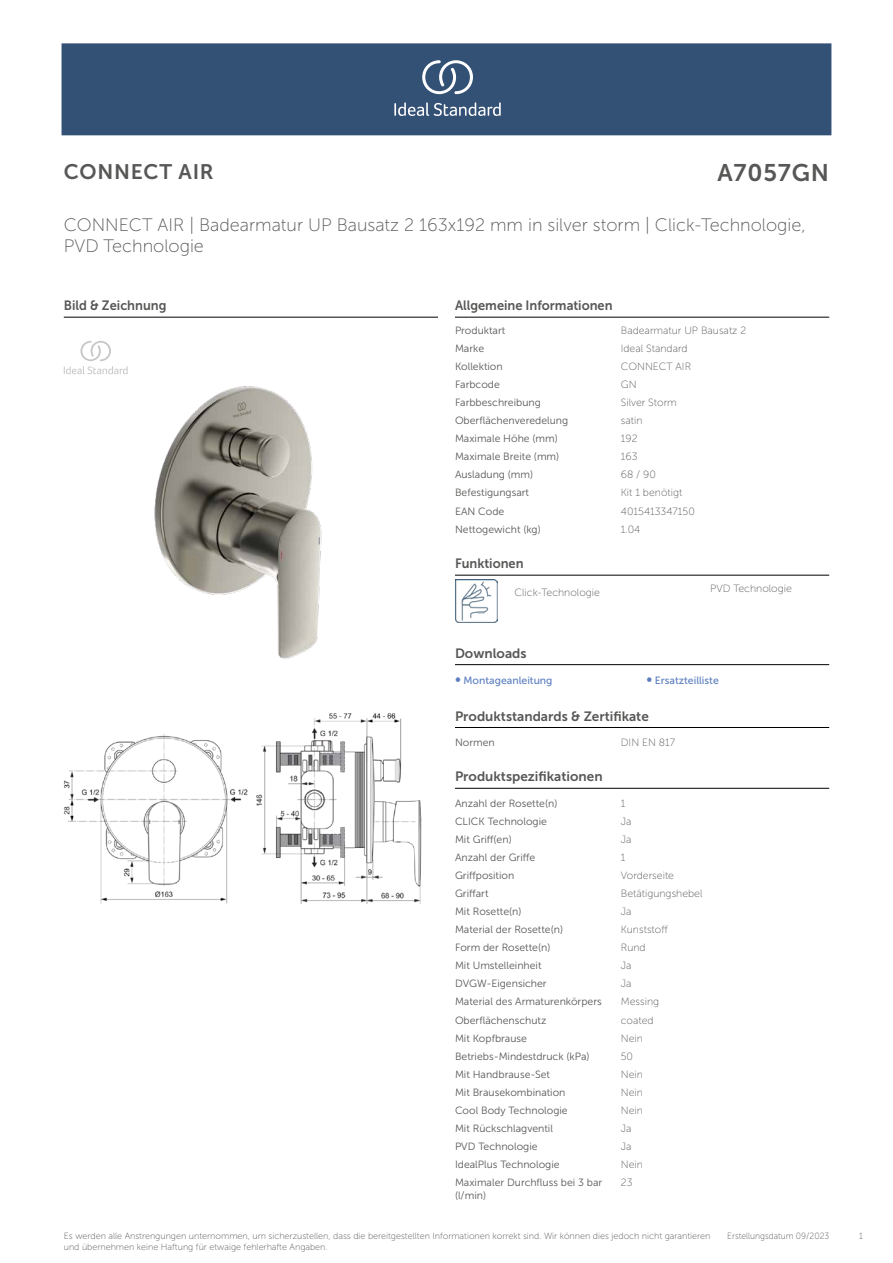
<style>
.page{position:relative;width:893px;height:1263px;background:#fff}
.page>*{position:absolute;margin:0;border:0;box-sizing:border-box;transform-origin:0 0}
.t1{font:24px "Museo Sans 700";letter-spacing:.035em;color:#575756}
.t2{font:21px "Museo Sans 700";letter-spacing:.035em;color:#575756}
.t3{font:18px/21.6px "Museo Sans 100";color:#575756}
.t4{font:13.5px "Museo Sans 700";color:#575756}
.t5{font:13.5px "Museo Sans 700";color:#575756;scale:.95 1}
.t6{font:10.5px/12.6px "Museo Sans 300";color:#575756}
.t7{font:10.5px "Museo Sans 100";color:#575756}
.t8{font:10.5px "Museo Sans 500";color:#5b7ebf}
.t9{font:9px "Museo Sans 100";color:#575756}
.t10{font:9px "Museo Sans 100";color:#575756;scale:.95 1}
.s1{font-size:15px}
</style>
<div class="page">
<div style="left:62px;top:43px;width:769px;height:92px;background:#335075"></div>
<svg style="left:394px;top:102px;width:107px;height:14px"></svg>
<svg style="left:422px;top:60px;width:51px;height:34px"></svg>
<hr style="left:455px;top:317px;width:374px;height:1px;background:#000">
<hr style="left:455px;top:575px;width:374px;height:1px;background:#000">
<img style="left:455px;top:580px;width:42px;height:42px">
<hr style="left:455px;top:664px;width:374px;height:1px;background:#000">
<hr style="left:455px;top:727px;width:374px;height:1px;background:#000">
<hr style="left:455px;top:788px;width:374px;height:1px;background:#000">
<hr style="left:64px;top:317px;width:374px;height:1px;background:#000">
<svg style="left:64px;top:341px;width:64px;height:33px"></svg>
<img style="left:64px;top:713px;width:358px;height:191px">
<img style="left:154px;top:386px;width:168px;height:273px">
<h2 class="t2" style="left:64px;top:160px;width:152px">CONNECT AIR</h2>
<h1 class="t1" style="left:717px;top:160px;width:113px">A7057GN</h1>
<h3 class="t3" style="left:64px;top:214px;width:743px">CONNECT AIR | Badearmatur UP Bausatz 2 163x192 mm in silver storm | Click-Technologie,<br>PVD Technologie</h3>
<p class="t5" style="left:64px;top:298px;width:110px">Bild &amp; Zeichnung</p>
<p class="t5" style="left:455px;top:298px;width:167px">Allgemeine Informationen</p>
<p class="t6" style="left:455px;top:324px;width:52px">Produktart</p>
<p class="t7" style="left:621px;top:325px;width:127px">Badearmatur UP Bausatz 2</p>
<p class="t6" style="left:455px;top:342px;width:31px">Marke</p>
<p class="t7" style="left:621px;top:343px;width:68px">Ideal Standard</p>
<p class="t6" style="left:455px;top:360px;width:49px">Kollektion</p>
<p class="t7" style="left:621px;top:361px;width:72px">CONNECT AIR</p>
<p class="t6" style="left:455px;top:378px;width:46px">Farbcode</p>
<p class="t7" style="left:621px;top:379px;width:17px">GN</p>
<p class="t6" style="left:455px;top:396px;width:87px">Farbbeschreibung</p>
<p class="t7" style="left:621px;top:397px;width:58px">Silver Storm</p>
<p class="t6" style="left:455px;top:414px;width:115px">Oberflächenveredelung</p>
<p class="t7" style="left:621px;top:415px;width:23px">satin</p>
<p class="t6" style="left:455px;top:432px;width:104px">Maximale Höhe (mm)</p>
<p class="t7" style="left:621px;top:433px;width:18px">192</p>
<p class="t6" style="left:455px;top:450px;width:106px">Maximale Breite (mm)</p>
<p class="t7" style="left:621px;top:451px;width:18px">163</p>
<p class="t6" style="left:455px;top:469px;width:80px">Ausladung (mm)</p>
<p class="t7" style="left:621px;top:469px;width:37px">68 / 90</p>
<p class="t6" style="left:455px;top:487px;width:76px">Befestigungsart</p>
<p class="t7" style="left:621px;top:487px;width:63px">Kit 1 benötigt</p>
<p class="t6" style="left:455px;top:505px;width:51px">EAN Code</p>
<p class="t7" style="left:621px;top:505px;width:76px">4015413347150</p>
<p class="t6" style="left:455px;top:523px;width:87px">Nettogewicht (kg)</p>
<p class="t7" style="left:621px;top:523px;width:21px">1.04</p>
<p class="t5" style="left:455px;top:556px;width:74px">Funktionen</p>
<p class="t7" style="left:514px;top:587px;width:87px">Click-Technologie</p>
<p class="t7" style="left:710px;top:582px;width:83px">PVD Technologie</p>
<p class="t4" style="left:455px;top:646px;width:73px">Downloads</p>
<p class="t8" style="left:455px;top:675px;width:99px"><span class="s1">•</span> Montageanleitung</p>
<p class="t8" style="left:646px;top:675px;width:74px"><span class="s1">•</span> Ersatzteilliste</p>
<p class="t4" style="left:455px;top:708px;width:195px">Produktstandards &amp; Zertifikate</p>
<p class="t6" style="left:455px;top:736px;width:41px">Normen</p>
<p class="t7" style="left:621px;top:736px;width:56px">DIN EN 817</p>
<p class="t4" style="left:455px;top:769px;width:149px">Produktspezifikationen</p>
<p class="t6" style="left:455px;top:797px;width:104px">Anzahl der Rosette(n)</p>
<p class="t7" style="left:621px;top:797px;width:6px">1</p>
<p class="t6" style="left:455px;top:815px;width:93px">CLICK Technologie</p>
<p class="t7" style="left:621px;top:815px;width:12px">Ja</p>
<p class="t6" style="left:455px;top:833px;width:58px">Mit Griff(en)</p>
<p class="t7" style="left:621px;top:833px;width:12px">Ja</p>
<p class="t6" style="left:455px;top:851px;width:82px">Anzahl der Griffe</p>
<p class="t7" style="left:621px;top:852px;width:6px">1</p>
<p class="t6" style="left:455px;top:869px;width:61px">Griffposition</p>
<p class="t7" style="left:621px;top:870px;width:55px">Vorderseite</p>
<p class="t6" style="left:455px;top:887px;width:35px">Griffart</p>
<p class="t7" style="left:621px;top:888px;width:83px">Betätigungshebel</p>
<p class="t6" style="left:455px;top:905px;width:68px">Mit Rosette(n)</p>
<p class="t7" style="left:621px;top:906px;width:12px">Ja</p>
<p class="t6" style="left:455px;top:923px;width:110px">Material der Rosette(n)</p>
<p class="t7" style="left:621px;top:924px;width:48px">Kunststoff</p>
<p class="t6" style="left:455px;top:941px;width:97px">Form der Rosette(n)</p>
<p class="t7" style="left:621px;top:942px;width:26px">Rund</p>
<p class="t6" style="left:455px;top:959px;width:88px">Mit Umstelleinheit</p>
<p class="t7" style="left:621px;top:960px;width:12px">Ja</p>
<p class="t6" style="left:455px;top:977px;width:93px">DVGW-Eigensicher</p>
<p class="t7" style="left:621px;top:978px;width:12px">Ja</p>
<p class="t6" style="left:455px;top:996px;width:148px">Material des Armaturenkörpers</p>
<p class="t7" style="left:621px;top:996px;width:40px">Messing</p>
<p class="t6" style="left:455px;top:1014px;width:93px">Oberflächenschutz</p>
<p class="t7" style="left:621px;top:1014px;width:34px">coated</p>
<p class="t6" style="left:455px;top:1032px;width:74px">Mit Kopfbrause</p>
<p class="t7" style="left:621px;top:1032px;width:24px">Nein</p>
<p class="t6" style="left:455px;top:1050px;width:136px">Betriebs-Mindestdruck (kPa)</p>
<p class="t7" style="left:621px;top:1050px;width:14px">50</p>
<p class="t6" style="left:455px;top:1068px;width:97px">Mit Handbrause-Set</p>
<p class="t7" style="left:621px;top:1068px;width:24px">Nein</p>
<p class="t6" style="left:455px;top:1086px;width:112px">Mit Brausekombination</p>
<p class="t7" style="left:621px;top:1087px;width:24px">Nein</p>
<p class="t6" style="left:455px;top:1104px;width:114px">Cool Body Technologie</p>
<p class="t7" style="left:621px;top:1105px;width:24px">Nein</p>
<p class="t6" style="left:455px;top:1122px;width:99px">Mit Rückschlagventil</p>
<p class="t7" style="left:621px;top:1123px;width:12px">Ja</p>
<p class="t6" style="left:455px;top:1140px;width:84px">PVD Technologie</p>
<p class="t7" style="left:621px;top:1141px;width:12px">Ja</p>
<p class="t6" style="left:455px;top:1158px;width:106px">IdealPlus Technologie</p>
<p class="t7" style="left:621px;top:1159px;width:24px">Nein</p>
<p class="t6" style="left:455px;top:1176px;width:149px">Maximaler Durchfluss bei 3 bar (l/min)</p>
<p class="t7" style="left:621px;top:1177px;width:13px">23</p>
<p class="t10" style="left:727px;top:1231px;width:109px">Erstellungsdatum 09/2023</p>
<p class="t9" style="left:64px;top:1231px;width:648px">Es werden alle Anstrengungen unternommen, um sicherzustellen, dass die bereitgestellten Informationen korrekt sind. Wir können dies jedoch nicht garantieren</p>
<p class="t10" style="left:859px;top:1231px;width:5px">1</p>
<p class="t9" style="left:64px;top:1242px;width:265px">und übernehmen keine Haftung für etwaige fehlerhafte Angaben.</p>
</div>
